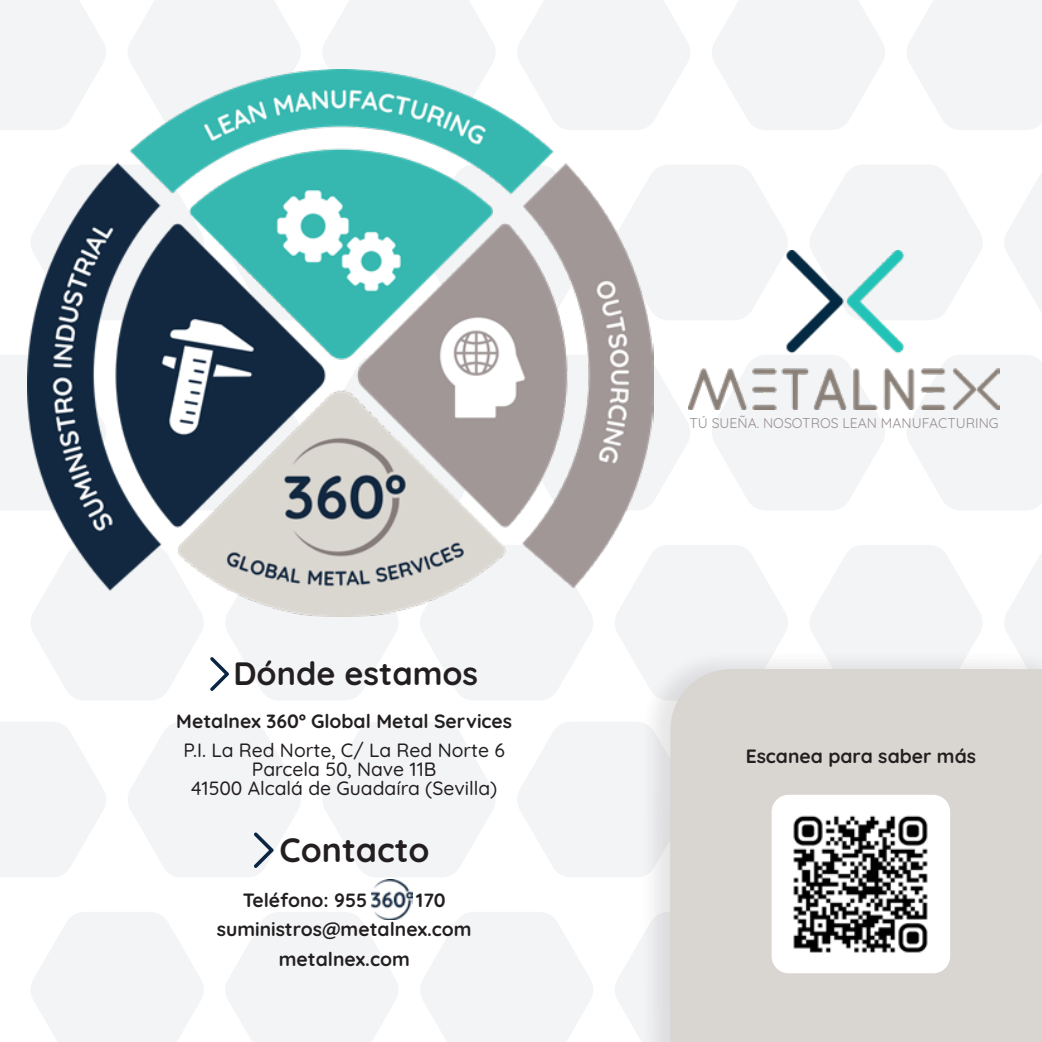
<style>
.page{position:relative;width:1042px;height:1042px;background:#fff}
.page>*{position:absolute;margin:0;border:0;box-sizing:border-box;transform-origin:0 0}
.Párrafo{font:700 33.77px "Quicksand";color:#231f20}
.Párrafo-2{font:700 32.38px "Quicksand";color:#231f20}
.Párrafo-3{font:700 19.25px "Quicksand";color:#231f20}
.Párrafo-4{font:500 19.25px/19.2px "Quicksand";color:#231f20;text-align:center}
.t1{font:14px "Quicksand";color:#978d8e}
</style>
<div class="page">
<svg style="left:907px;top:0;width:135px;height:130px"></svg>
<svg style="left:712px;top:0;width:173px;height:130px"></svg>
<svg style="left:517px;top:0;width:173px;height:119px"></svg>
<svg style="left:323px;top:0;width:172px;height:69px"></svg>
<svg style="left:128px;top:0;width:173px;height:69px"></svg>
<div style="left:0;top:0;width:106px;height:130px;background:#f3f4f6"></div>
<svg style="left:1005px;top:173px;width:37px;height:139px"></svg>
<svg style="left:810px;top:165px;width:172px;height:86px"></svg>
<svg style="left:654px;top:165px;width:134px;height:155px"></svg>
<svg style="left:907px;top:355px;width:135px;height:155px"></svg>
<svg style="left:712px;top:409px;width:174px;height:101px"></svg>
<svg style="left:654px;top:365px;width:37px;height:135px"></svg>
<div style="left:0;top:355px;width:27px;height:155px;background:#f3f4f6"></div>
<svg style="left:1005px;top:553px;width:37px;height:95px"></svg>
<svg style="left:810px;top:545px;width:172px;height:103px"></svg>
<svg style="left:615px;top:545px;width:173px;height:124px"></svg>
<svg style="left:420px;top:616px;width:173px;height:84px"></svg>
<svg style="left:517px;top:722px;width:122px;height:155px"></svg>
<svg style="left:323px;top:722px;width:172px;height:155px"></svg>
<svg style="left:0;top:722px;width:106px;height:155px"></svg>
<svg style="left:615px;top:944px;width:24px;height:92px"></svg>
<svg style="left:420px;top:912px;width:173px;height:130px"></svg>
<svg style="left:226px;top:912px;width:173px;height:130px"></svg>
<svg style="left:31px;top:912px;width:172px;height:130px"></svg>
<div style="left:639px;top:648px;width:403px;height:394px;background:#231f20;opacity:.11"></div>
<div style="left:670px;top:669px;width:372px;height:373px;background:#d9d6d1"></div>
<img style="left:27px;top:69px;width:627px;height:547px">
<img style="left:688px;top:251px;width:311px;height:158px">
<div style="left:771px;top:795px;width:179px;height:178px;background:#fff;border-radius:17px"></div>
<img style="left:793px;top:815px;width:135px;height:138px">
<svg style="left:29px;top:545px;width:371px;height:155px"></svg>
<svg style="left:128px;top:722px;width:173px;height:155px"></svg>
<img style="left:372px;top:879px;width:41px;height:40px">
<p class="Párrafo-2" style="left:233px;top:648px;width:246px">Dónde estamos</p>
<p class="Párrafo-3" style="left:176px;top:706px;width:337px">Metalnex 360º Global Metal Services</p>
<p class="Párrafo-4" style="left:184px;top:738px;width:323px">P.I. La Red Norte, C/ La Red Norte 6<br>Parcela 50, Nave 11B<br>41500 Alcalá de Guadaíra (Sevilla)</p>
<p class="Párrafo" style="left:279px;top:824px;width:152px">Contacto</p>
<p class="Párrafo-3" style="left:243px;top:885px;width:126px">Teléfono: 955</p>
<p class="Párrafo-3" style="left:416px;top:885px;width:31px">170</p>
<p class="Párrafo-3" style="left:217px;top:914px;width:256px">suministros@metalnex.com</p>
<p class="Párrafo-3" style="left:279px;top:944px;width:133px">metalnex.com</p>
<p class="t1" style="left:689px;top:412px;width:311px">TÚ SUEÑA. NOSOTROS LEAN MANUFACTURING</p>
<p class="Párrafo-3" style="left:745px;top:741px;width:232px">Escanea para saber más</p>
</div>
